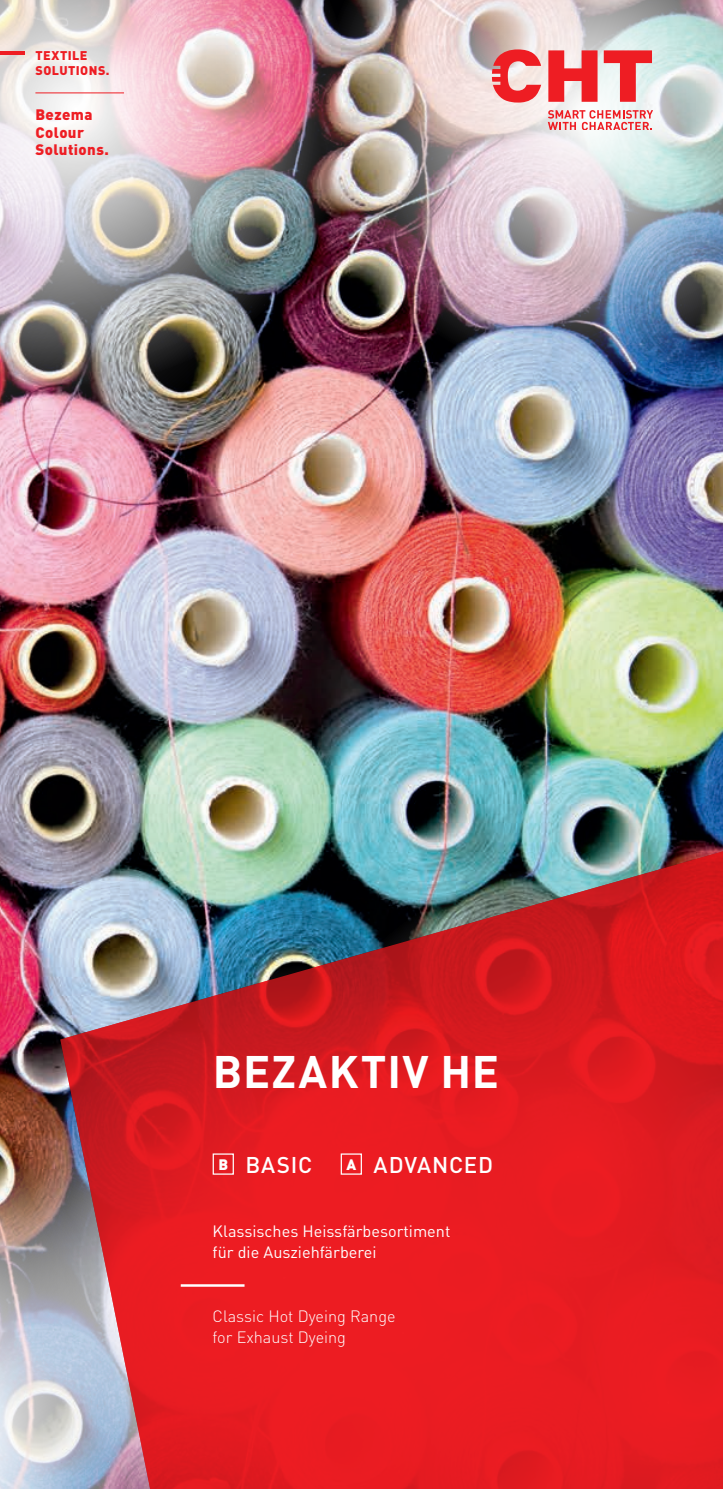
<style>
.page{position:relative;width:723px;height:1489px;background:#fff}
.page>*{position:absolute;margin:0;border:0;box-sizing:border-box;transform-origin:0 0}
.t1{font:700 45px "DIN Pro";letter-spacing:.03em;color:#fff}
.t2{font:500 22.5px "DIN Pro";letter-spacing:.035em;color:#fff}
.t3{font:16.25px/21.2px "DIN Pro";color:#fff}
.t4{font:300 16.25px/21.2px "DIN Pro";color:#fff}
.t5{font:900 15px/17.5px "DIN Pro";letter-spacing:.025em;color:#ee1d23}
.t6{font:900 12.5px/15px "DIN Pro";letter-spacing:.035em;color:#ee1d23}
.s1{font-weight:900;font-size:15px}
</style>
<div class="page">
<img style="left:0;top:379px;width:723px;height:606px">
<img style="left:352px;top:0;width:371px;height:379px">
<img style="left:319px;top:0;width:33px;height:385px">
<img style="left:0;top:0;width:319px;height:476px">
<img style="left:0;top:1064px;width:60px;height:85px">
<img style="left:0;top:1149px;width:60px;height:339px">
<svg style="left:60px;top:845px;width:663px;height:643px;background:#cb343b"></svg>
<hr style="left:0;top:51px;width:25px;height:4px;background:#ee1d23">
<hr style="left:35px;top:92px;width:89px;height:1px;background:#ee1d23">
<svg style="left:548px;top:50px;width:49px;height:52px;background:#ef585c"></svg>
<svg style="left:604px;top:50px;width:48px;height:52px"></svg>
<svg style="left:548px;top:110px;width:104px;height:20px"></svg>
<svg style="left:492px;top:49px;width:49px;height:54px;background:#ed7c7d"></svg>
<div style="left:213px;top:1153px;width:21px;height:21px;border:1px solid #fff"></div>
<div style="left:341px;top:1153px;width:21px;height:21px;border:1px solid #fff"></div>
<hr style="left:181px;top:1284px;width:63px;height:2px;background:#fff">
<p class="t6" style="left:35px;top:47px;width:76px">TEXTILE<br>SOLUTIONS.</p>
<p class="t5" style="left:35px;top:105px;width:75px">Bezema<br>Colour<br>Solutions.</p>
<h1 class="t1" style="left:213px;top:1040px;width:288px">BEZAKTIV HE</h1>
<h2 class="t2" style="left:218px;top:1149px;width:95px"><span class="s1">B</span> BASIC</h2>
<h2 class="t2" style="left:346px;top:1149px;width:148px"><span class="s1">A</span> ADVANCED</h2>
<p class="t3" style="left:213px;top:1219px;width:239px">Klassisches Heissfärbesortiment für die Ausziehfärberei</p>
<p class="t4" style="left:213px;top:1304px;width:184px">Classic Hot Dyeing Range for Exhaust Dyeing</p>
</div>
